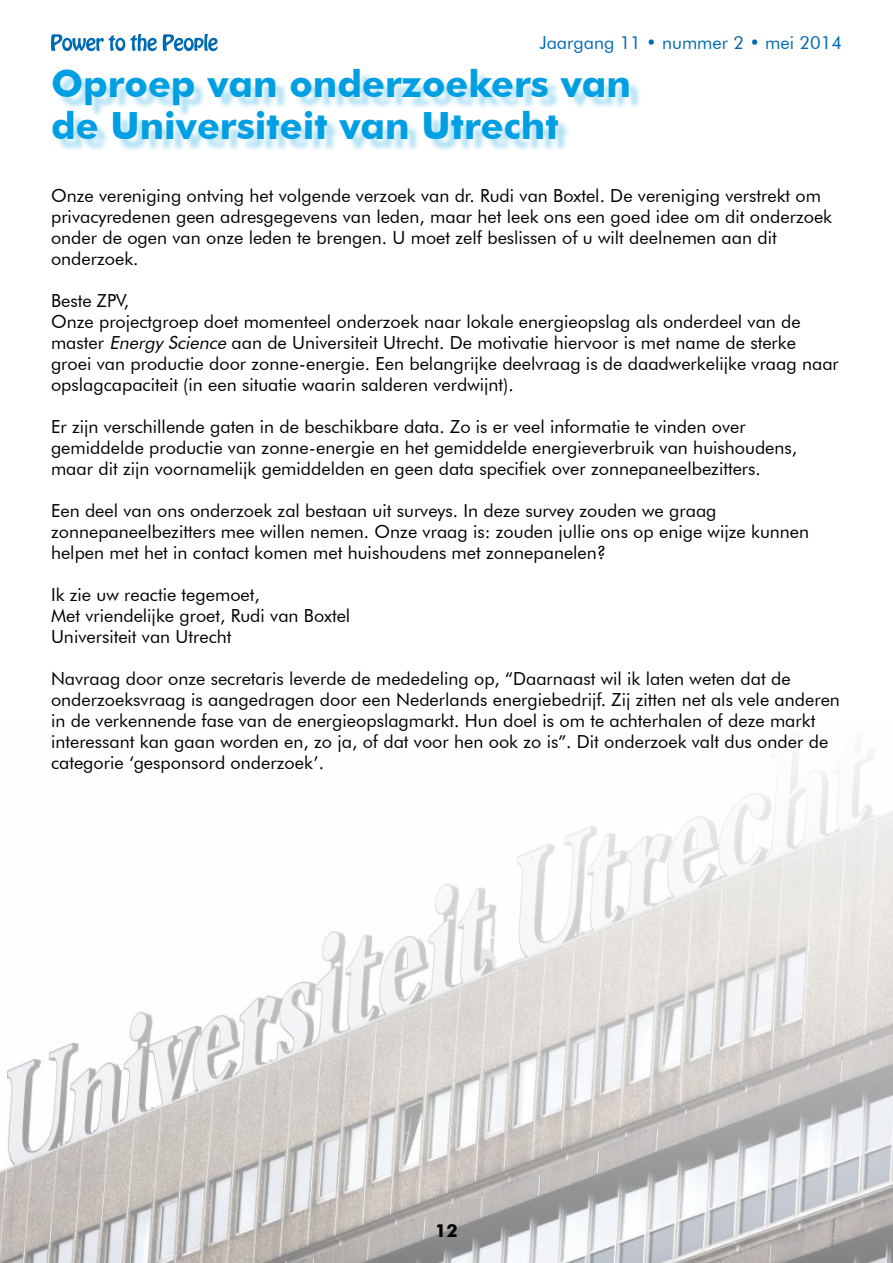
<style>
.page{position:relative;width:893px;height:1263px;background:#fff}
.page>*{position:absolute;margin:0;border:0;box-sizing:border-box;transform-origin:0 0}
.t1{font:700 37.5px/42px "Futura BT";color:#009fe3}
.t2{font:18px/21px "Futura BT";color:#000}
.t3{font:18px "Futura BT";color:#0069b4}
.t4{font:700 18px "Futura BT";color:#000}
.s1{font-style:italic}
</style>
<div class="page">
<svg style="left:51px;top:34px;width:166px;height:17px"></svg>
<img style="left:0;top:754px;width:893px;height:509px">
<div style="left:57px;top:73px;width:585px;height:80px;background:#009fe3;opacity:.3"></div>
<p class="t3" style="left:540px;top:32px;width:304px">Jaargang 11 • nummer 2 • mei 2014</p>
<h1 class="t1" style="left:51px;top:63px;width:582px">Oproep van onderzoekers van de Universiteit van Utrecht</h1>
<p class="t2" style="left:51px;top:185px;width:783px">Onze vereniging ontving het volgende verzoek van dr. Rudi van Boxtel. De vereniging verstrekt om privacyredenen geen adresgegevens van leden, maar het leek ons een goed idee om dit onderzoek onder de ogen van onze leden te brengen. U moet zelf beslissen of u wilt deelnemen aan dit onderzoek.</p>
<p class="t2" style="left:51px;top:290px;width:789px">Beste ZPV,<br>Onze projectgroep doet momenteel onderzoek naar lokale energieopslag als onderdeel van de master <span class="s1">Energy Science</span> aan de Universiteit Utrecht. De motivatie hiervoor is met name de sterke groei van productie door zonne-energie. Een belangrijke deelvraag is de daadwerkelijke vraag naar opslagcapaciteit (in een situatie waarin salderen verdwijnt).</p>
<p class="t2" style="left:51px;top:416px;width:748px">Er zijn verschillende gaten in de beschikbare data. Zo is er veel informatie te vinden over gemiddelde productie van zonne-energie en het gemiddelde energieverbruik van huishoudens, maar dit zijn voornamelijk gemiddelden en geen data specifiek over zonnepaneelbezitters.</p>
<p class="t2" style="left:51px;top:500px;width:760px">Een deel van ons onderzoek zal bestaan uit surveys. In deze survey zouden we graag zonnepaneelbezitters mee willen nemen. Onze vraag is: zouden jullie ons op enige wijze kunnen helpen met het in contact komen met huishoudens met zonnepanelen?</p>
<p class="t2" style="left:51px;top:584px;width:301px">Ik zie uw reactie tegemoet,<br>Met vriendelijke groet, Rudi van Boxtel<br>Universiteit van Utrecht</p>
<p class="t2" style="left:51px;top:668px;width:790px">Navraag door onze secretaris leverde de mededeling op, “Daarnaast wil ik laten weten dat de onderzoeksvraag is aangedragen door een Nederlands energiebedrijf. Zij zitten net als vele anderen in de verkennende fase van de energieopslagmarkt. Hun doel is om te achterhalen of deze markt interessant kan gaan worden en, zo ja, of dat voor hen ook zo is”. Dit onderzoek valt dus onder de categorie ‘gesponsord onderzoek’.</p>
<p class="t4" style="left:435px;top:1219px;width:24px">12</p>
</div>
